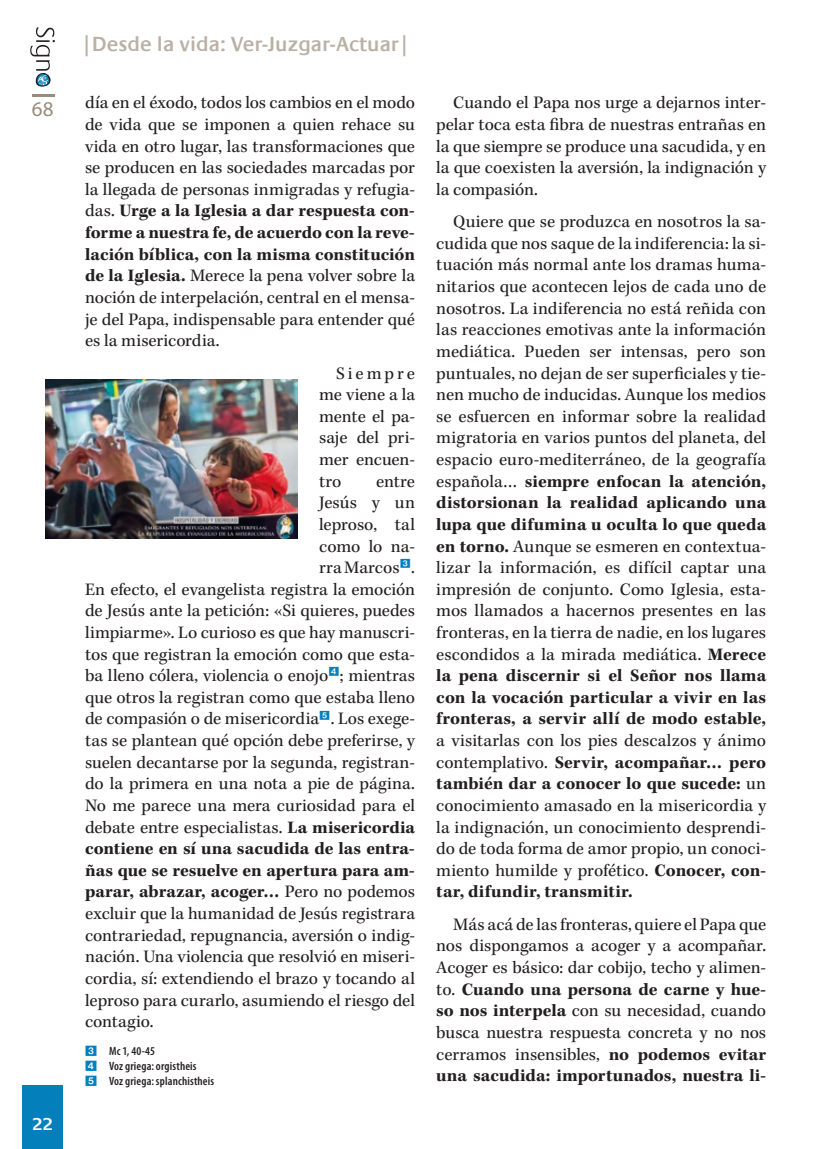
<style>
.page{position:relative;width:830px;height:1149px;background:#fff}
.page>*{position:absolute;margin:0;border:0;box-sizing:border-box;transform-origin:0 0}
.t1{font:600 21px "Praxis LT";color:#bab1a6}
.t2{font:21px "Myriad Pro";color:#998b7d}
.txt{font:18px/21.6px "Kepler Std";color:#231f20;text-align:justify}
.txt-2{font:700 18px "Kepler Std";color:#231f20}
.t3{font:600 18px "Praxis LT";color:#fff}
.citas{font:600 condensed 12px "Myriad Pro";letter-spacing:.015em;color:#231f20}
.s1{font-weight:700}
.s2{font-weight:400}
.s3{color:#037fbb}
</style>
<div class="page">
<svg style="left:30px;top:27px;width:25px;height:60px"></svg>
<div style="left:22px;top:1084px;width:41px;height:64px;background:#037fbb"></div>
<svg style="left:32px;top:94px;width:22px;height:3px"></svg>
<img style="left:46px;top:379px;width:252px;height:159px">
<p class="t2" style="left:32px;top:98px;width:23px">68</p>
<p class="t3" style="left:32px;top:1113px;width:22px">22</p>
<p class="t1" style="left:81px;top:32px;width:329px">|Desde la vida: Ver-Juzgar-Actuar|</p>
<p class="txt" style="left:85px;top:93px;width:331px">día en el éxodo, todos los cambios en el modo de vida que se imponen a quien rehace su vida en otro lugar, las transformaciones que se producen en las sociedades marcadas por la llegada de personas inmigradas y refugia&shy;das. <span class="s1">Urge a la Iglesia a dar respuesta con&shy;forme a nuestra fe, de acuerdo con la reve&shy;lación bíblica, con la misma constitución de la Iglesia.</span> Merece la pena volver sobre la noción de interpelación, central en el mensa&shy;je del Papa, indispensable para entender qué es la misericordia.</p>
<p class="txt" style="left:319px;top:363px;width:97px;text-indent:17px">Siempre me viene a la mente el pa&shy;saje del pri&shy;mer encuen&shy;tro</p>
<p class="txt" style="left:376px;top:471px;width:40px">entre</p>
<p class="txt" style="left:319px;top:492px;width:97px">Jesús y un</p>
<p class="txt" style="left:319px;top:514px;width:97px">leproso, tal</p>
<p class="txt" style="left:319px;top:535px;width:97px">como lo na-</p>
<p class="txt" style="left:319px;top:557px;width:97px">rra Marcos<sup>✓</sup>.</p>
<p class="txt" style="left:85px;top:579px;width:331px">En efecto, el evangelista registra la emoción</p>
<p class="txt" style="left:85px;top:600px;width:331px">de Jesús ante la petición: «Si quieres, puedes</p>
<p class="txt" style="left:85px;top:622px;width:331px">limpiarme». Lo curioso es que hay manuscri-</p>
<p class="txt" style="left:85px;top:643px;width:331px">tos que registran la emoción como que esta-</p>
<p class="txt" style="left:85px;top:665px;width:331px">ba lleno cólera, violencia o enojo<sup>✔</sup>; mientras</p>
<p class="txt" style="left:85px;top:687px;width:331px">que otros la registran como que estaba lleno</p>
<p class="txt" style="left:85px;top:708px;width:331px">de compasión o de misericordia . Los exege-</p>
<p class="txt" style="left:85px;top:730px;width:331px">tas se plantean qué opción debe preferirse, y</p>
<p class="txt" style="left:85px;top:751px;width:331px">suelen decantarse por la segunda, registran-</p>
<p class="txt" style="left:85px;top:773px;width:331px">do la primera en una nota a pie de página.</p>
<p class="txt" style="left:85px;top:795px;width:331px">No me parece una mera curiosidad para el</p>
<p class="txt" style="left:85px;top:816px;width:331px">debate entre especialistas. <span class="s1">La misericordia</span></p>
<p class="txt-2" style="left:85px;top:838px;width:331px">contiene en sí una sacudida de las entra-</p>
<p class="txt-2" style="left:85px;top:859px;width:331px">ñas que se resuelve en apertura para am-</p>
<p class="txt-2" style="left:85px;top:881px;width:331px">parar, abrazar, acoger… <span class="s2">Pero no podemos</span></p>
<p class="txt" style="left:85px;top:903px;width:331px">excluir que la humanidad de Jesús registrara</p>
<p class="txt" style="left:85px;top:924px;width:331px">contrariedad, repugnancia, aversión o indig-</p>
<p class="txt" style="left:85px;top:946px;width:331px">nación. Una violencia que resolvió en miseri-</p>
<p class="txt" style="left:85px;top:967px;width:331px">cordia, sí: extendiendo el brazo y tocando al</p>
<p class="txt" style="left:85px;top:989px;width:331px">leproso para curarlo, asumiendo el riesgo del</p>
<p class="txt" style="left:85px;top:1011px;width:70px">contagio.</p>
<p class="citas" style="left:85px;top:1044px;width:71px"><span class="s3">✓</span> Mc 1, 40-45</p>
<p class="citas" style="left:85px;top:1059px;width:113px"><span class="s3">✔</span> Voz griega: orgistheis</p>
<p class="citas" style="left:109px;top:1074px;width:106px">Voz griega: splanchistheis</p>
<p class="txt" style="left:436px;top:93px;width:331px;text-indent:17px">Cuando el Papa nos urge a dejarnos inter&shy;pelar toca esta fibra de nuestras entrañas en la que siempre se produce una sacudida, y en la que coexisten la aversión, la indignación y la compasión.</p>
<p class="txt" style="left:436px;top:211px;width:331px;text-indent:17px">Quiere que se produzca en nosotros la sa&shy;cudida que nos saque de la indiferencia: la si&shy;tuación más normal ante los dramas huma&shy;nitarios que acontecen lejos de cada uno de nosotros. La indiferencia no está reñida con las reacciones emotivas ante la información mediática. Pueden ser intensas, pero son puntuales, no dejan de ser superficiales y tie&shy;nen mucho de inducidas. Aunque los medios se esfuercen en informar sobre la realidad migratoria en varios puntos del planeta, del espacio euro-mediterráneo, de la geografía española… <span class="s1">siempre enfocan la atención, distorsionan la realidad aplicando una lupa que difumina u oculta lo que queda en torno.</span> Aunque se esmeren en contextua&shy;lizar la información, es difícil captar una impresión de conjunto. Como Iglesia, esta&shy;mos llamados a hacernos presentes en las fronteras, en la tierra de nadie, en los lugares escondidos a la mirada mediática. <span class="s1">Merece la pena discernir si el Señor nos llama con la vocación particular a vivir en las fronteras, a servir allí de modo estable, </span>a visitarlas con los pies descalzos y ánimo contemplativo. <span class="s1">Servir, acompañar… pero también dar a conocer lo que sucede:</span> un conocimiento amasado en la misericordia y la indignación, un conocimiento desprendi&shy;do de toda forma de amor propio, un conoci&shy;miento humilde y profético. <span class="s1">Conocer, con&shy;tar, difundir, transmitir.</span></p>
<p class="txt" style="left:436px;top:913px;width:331px;text-indent:17px">Más acá de las fronteras, quiere el Papa que nos dispongamos a acoger y a acompañar.<br>Acoger es básico: dar cobijo, techo y alimen&shy;to. <span class="s1">Cuando una persona de carne y hue&shy;so nos interpela</span> con su necesidad, cuando busca nuestra respuesta concreta y no nos cerramos insensibles, <span class="s1">no podemos evitar una sacudida: importunados, nuestra li-</span></p>
</div>
